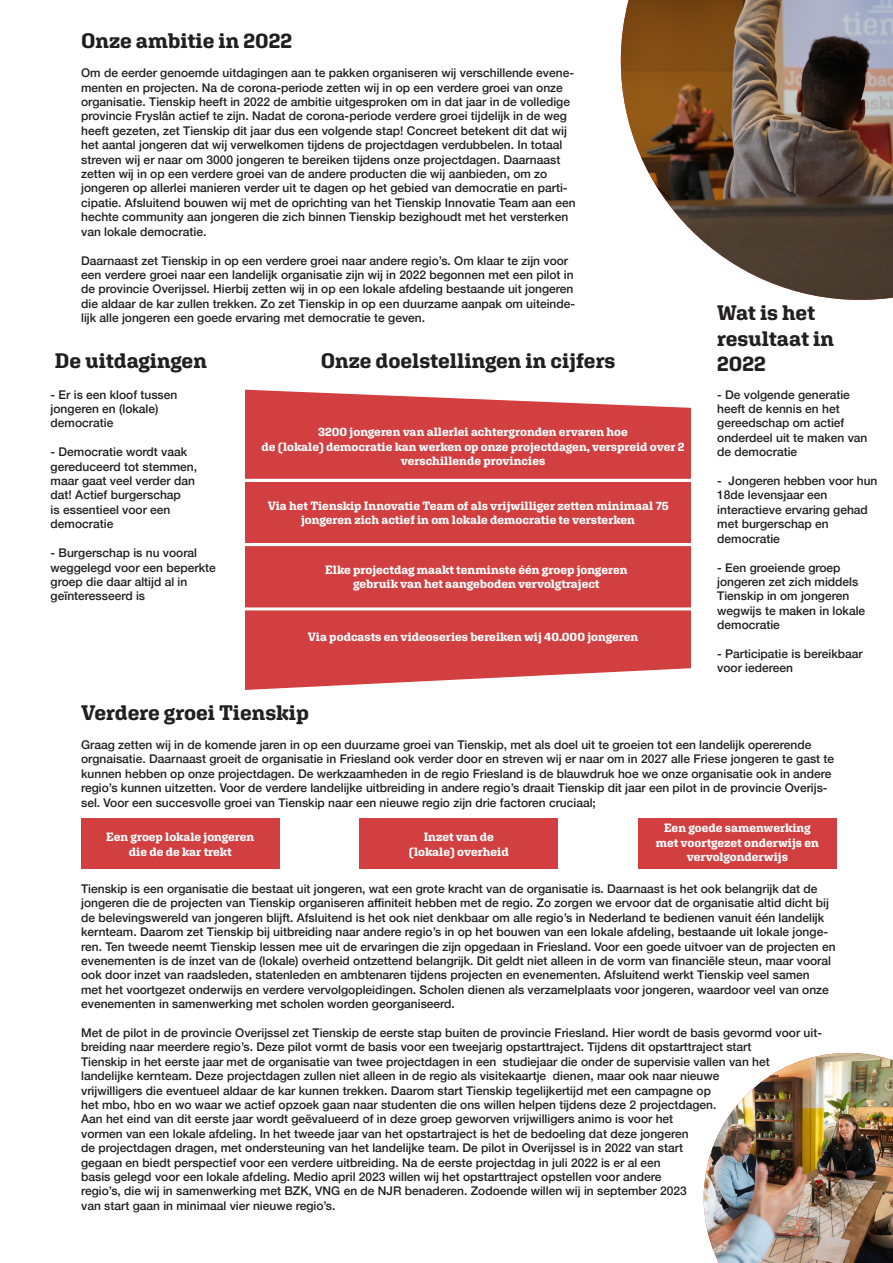
<style>
.page{position:relative;width:893px;height:1263px;background:#fff}
.page>*{position:absolute;margin:0;border:0;box-sizing:border-box;transform-origin:0 0}
.t1{font:700 21px/25.2px "Aglet Slab";color:#231f20}
.t2{font:500 12px/14.4px "Helvetica Neue";color:#231f20}
.t3{font:700 12px/14.4px "Aglet Slab";letter-spacing:-.005em;color:#fff;text-align:center}
</style>
<div class="page">
<svg style="left:245px;top:610px;width:446px;height:80px;background:#d85a5b"></svg>
<div style="left:245px;top:483px;width:446px;height:60px;background:#d23f40"></div>
<div style="left:245px;top:546px;width:446px;height:62px;background:#d23f40"></div>
<svg style="left:245px;top:389px;width:446px;height:94px;background:#d8595a"></svg>
<img style="left:621px;top:0;width:272px;height:300px">
<img style="left:704px;top:1053px;width:189px;height:210px">
<div style="left:81px;top:818px;width:198px;height:51px;background:#d23f40"></div>
<div style="left:360px;top:818px;width:198px;height:51px;background:#d23f40"></div>
<div style="left:638px;top:818px;width:198px;height:51px;background:#d23f40"></div>
<p class="t1" style="left:81px;top:28px;width:212px">Onze ambitie in 2022</p>
<p class="t2" style="left:81px;top:65px;width:496px">Om de eerder genoemde uitdagingen aan te pakken organiseren wij verschillende evene&shy;menten en projecten. Na de corona-periode zetten wij in op een verdere groei van onze organisatie. Tienskip heeft in 2022 de ambitie uitgesproken om in dat jaar in de volledige provincie Fryslân actief te zijn. Nadat de corona-periode verdere groei tijdelijk in de weg heeft gezeten, zet Tienskip dit jaar dus een volgende stap! Concreet betekent dit dat wij het aantal jongeren dat wij verwelkomen tijdens de projectdagen verdubbelen. In totaal streven wij er naar om 3000 jongeren te bereiken tijdens onze projectdagen. Daarnaast zetten wij in op een verdere groei van de andere producten die wij aanbieden, om zo jongeren op allerlei manieren verder uit te dagen op het gebied van democratie en parti&shy;cipatie. Afsluitend bouwen wij met de oprichting van het Tienskip Innovatie Team aan een hechte community aan jongeren die zich binnen Tienskip bezighoudt met het versterken van lokale democratie.</p>
<p class="t2" style="left:81px;top:252px;width:495px">Daarnaast zet Tienskip in op een verdere groei naar andere regio’s. Om klaar te zijn voor een verdere groei naar een landelijk organisatie zijn wij in 2022 begonnen met een pilot in de provincie Overijssel. Hierbij zetten wij in op een lokale afdeling bestaande uit jongeren die aldaar de kar zullen trekken. Zo zet Tienskip in op een duurzame aanpak om uiteinde&shy;lijk alle jongeren een goede ervaring met democratie te geven.</p>
<p class="t1" style="left:717px;top:300px;width:119px">Wat is het resultaat in</p>
<p class="t1" style="left:55px;top:347px;width:154px">De uitdagingen</p>
<p class="t2" style="left:51px;top:386px;width:128px">- Er is een kloof tussen</p>
<p class="t2" style="left:51px;top:401px;width:109px">jongeren en (lokale)</p>
<p class="t2" style="left:51px;top:415px;width:64px">democratie</p>
<p class="t2" style="left:51px;top:444px;width:148px">- Democratie wordt vaak gereduceerd tot stemmen, maar gaat veel verder dan dat! Actief burgerschap<br>is essentieel voor een democratie</p>
<p class="t2" style="left:51px;top:545px;width:167px">- Burgerschap is nu vooral weggelegd voor een beperkte groep die daar altijd al in geïnteresseerd is</p>
<p class="t1" style="left:321px;top:347px;width:296px">Onze doelstellingen in cijfers</p>
<p class="t1" style="left:717px;top:350px;width:50px">2022</p>
<p class="t3" style="left:318px;top:425px;width:311px">3200 jongeren van allerlei achtergronden ervaren hoe</p>
<p class="t3" style="left:261px;top:439px;width:425px">de (lokale) democratie kan werken op onze projectdagen, verspreid over 2 verschillende provincies</p>
<p class="t3" style="left:268px;top:498px;width:402px">Via het Tienskip Innovatie Team of als vrijwilliger zetten minimaal 75 jongeren zich actief in om lokale democratie te versterken</p>
<p class="t3" style="left:325px;top:562px;width:304px">Elke projectdag maakt tenminste één groep jongeren</p>
<p class="t3" style="left:353px;top:577px;width:248px">gebruik van het aangeboden vervolgtraject</p>
<p class="t3" style="left:308px;top:629px;width:332px">Via podcasts en videoseries bereiken wij 40.000 jongeren</p>
<p class="t2" style="left:717px;top:386px;width:134px">- De volgende generatie</p>
<p class="t2" style="left:717px;top:401px;width:124px">heeft de kennis en het</p>
<p class="t2" style="left:717px;top:415px;width:129px">gereedschap om actief</p>
<p class="t2" style="left:717px;top:429px;width:152px">onderdeel uit te maken van</p>
<p class="t2" style="left:717px;top:444px;width:82px">de democratie</p>
<p class="t2" style="left:717px;top:473px;width:162px">- Jongeren hebben voor hun</p>
<p class="t2" style="left:717px;top:487px;width:112px">18de levensjaar een</p>
<p class="t2" style="left:717px;top:501px;width:152px">interactieve ervaring gehad</p>
<p class="t2" style="left:717px;top:516px;width:113px">met burgerschap en</p>
<p class="t2" style="left:717px;top:530px;width:64px">democratie</p>
<p class="t2" style="left:717px;top:559px;width:125px">- Een groeiende groep</p>
<p class="t2" style="left:717px;top:573px;width:143px">jongeren zet zich middels</p>
<p class="t2" style="left:717px;top:588px;width:134px">Tienskip in om jongeren</p>
<p class="t2" style="left:717px;top:602px;width:150px">wegwijs te maken in lokale</p>
<p class="t2" style="left:717px;top:617px;width:64px">democratie</p>
<p class="t2" style="left:717px;top:645px;width:147px">- Participatie is bereikbaar</p>
<p class="t2" style="left:717px;top:660px;width:77px">voor iedereen</p>
<p class="t1" style="left:81px;top:700px;width:229px">Verdere groei Tienskip</p>
<p class="t2" style="left:81px;top:736px;width:755px">Graag zetten wij in de komende jaren in op een duurzame groei van Tienskip, met als doel uit te groeien tot een landelijk opererende orgnaisatie. Daarnaast groeit de organisatie in Friesland ook verder door en streven wij er naar om in 2027 alle Friese jongeren te gast te kunnen hebben op onze projectdagen. De werkzaamheden in de regio Friesland is de blauwdruk hoe we onze organisatie ook in andere regio’s kunnen uitzetten. Voor de verdere landelijke uitbreiding in andere regio’s draait Tienskip dit jaar een pilot in de provincie Overijs&shy;sel. Voor een succesvolle groei van Tienskip naar een nieuwe regio zijn drie factoren cruciaal;</p>
<p class="t3" style="left:106px;top:829px;width:150px">Een groep lokale jongeren</p>
<p class="t3" style="left:129px;top:844px;width:104px">die de de kar trekt</p>
<p class="t3" style="left:424px;top:829px;width:72px">Inzet van de</p>
<p class="t3" style="left:409px;top:844px;width:101px">(lokale) overheid</p>
<p class="t3" style="left:664px;top:821px;width:148px">Een goede samenwerking</p>
<p class="t3" style="left:656px;top:835px;width:165px">met voortgezet onderwijs en</p>
<p class="t3" style="left:687px;top:850px;width:103px">vervolgonderwijs</p>
<p class="t2" style="left:81px;top:880px;width:756px">Tienskip is een organisatie die bestaat uit jongeren, wat een grote kracht van de organisatie is. Daarnaast is het ook belangrijk dat de jongeren die de projecten van Tienskip organiseren affiniteit hebben met de regio. Zo zorgen we ervoor dat de organisatie altid dicht bij de belevingswereld van jongeren blijft. Afsluitend is het ook niet denkbaar om alle regio’s in Nederland te bedienen vanuit één landelijk kernteam. Daarom zet Tienskip bij uitbreiding naar andere regio’s in op het bouwen van een lokale afdeling, bestaande uit lokale jonge&shy;ren. Ten tweede neemt Tienskip lessen mee uit de ervaringen die zijn opgedaan in Friesland. Voor een goede uitvoer van de projecten en evenementen is de inzet van de (lokale) overheid ontzettend belangrijk. Dit geldt niet alleen in de vorm van financiële steun, maar vooral ook door inzet van raadsleden, statenleden en ambtenaren tijdens projecten en evenementen. Afsluitend werkt Tienskip veel samen<br>met het voortgezet onderwijs en verdere vervolgopleidingen. Scholen dienen als verzamelplaats voor jongeren, waardoor veel van onze evenementen in samenwerking met scholen worden georganiseerd.</p>
<p class="t2" style="left:81px;top:1024px;width:742px">Met de pilot in de provincie Overijssel zet Tienskip de eerste stap buiten de provincie Friesland. Hier wordt de basis gevormd voor uit&shy;breiding naar meerdere regio’s. Deze pilot vormt de basis voor een tweejarig opstarttraject. Tijdens dit opstarttraject start</p>
<p class="t2" style="left:81px;top:1053px;width:690px">Tienskip in het eerste jaar met de organisatie van twee projectdagen in een studiejaar die onder de supervisie vallen van het</p>
<p class="t2" style="left:81px;top:1068px;width:640px">landelijke kernteam. Deze projectdagen zullen niet alleen in de regio als visitekaartje dienen, maar ook naar nieuwe</p>
<p class="t2" style="left:81px;top:1082px;width:631px">vrijwilligers die eventueel aldaar de kar kunnen trekken. Daarom start Tienskip tegelijkertijd met een campagne op</p>
<p class="t2" style="left:81px;top:1096px;width:637px">het mbo, hbo en wo waar we actief opzoek gaan naar studenten die ons willen helpen tijdens deze 2 projectdagen.</p>
<p class="t2" style="left:81px;top:1111px;width:594px">Aan het eind van dit eerste jaar wordt geëvalueerd of in deze groep geworven vrijwilligers animo is voor het</p>
<p class="t2" style="left:81px;top:1125px;width:609px">vormen van een lokale afdeling. In het tweede jaar van het opstartraject is het de bedoeling dat deze jongeren</p>
<p class="t2" style="left:81px;top:1140px;width:603px">de projectdagen dragen, met ondersteuning van het landelijke team. De pilot in Overijssel is in 2022 van start</p>
<p class="t2" style="left:81px;top:1154px;width:581px">gegaan en biedt perspectief voor een verdere uitbreiding. Na de eerste projectdag in juli 2022 is er al een</p>
<p class="t2" style="left:81px;top:1168px;width:582px">basis gelegd voor een lokale afdeling. Medio april 2023 willen wij het opstarttraject opstellen voor andere</p>
<p class="t2" style="left:81px;top:1183px;width:607px">regio’s, die wij in samenwerking met BZK, VNG en de NJR benaderen. Zodoende willen wij in september 2023</p>
<p class="t2" style="left:81px;top:1197px;width:256px">van start gaan in minimaal vier nieuwe regio’s.</p>
</div>
